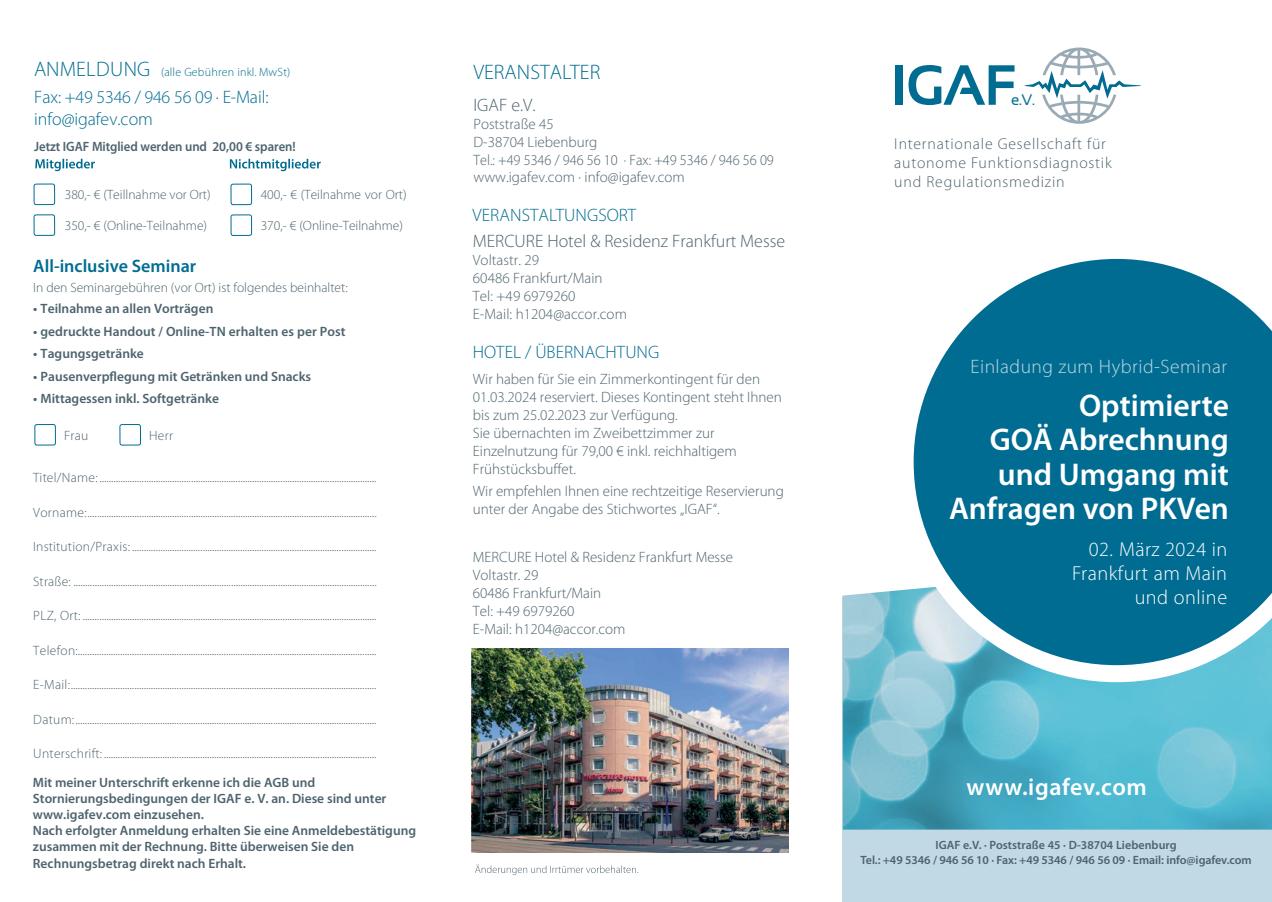
<style>
.page{position:relative;width:1272px;height:902px;background:#fff}
.page>*{position:absolute;margin:0;border:0;box-sizing:border-box;transform-origin:0 0}
.t1{font:700 56.55px "Sansation";color:#006c91}
.t2{font:600 31.5px/34.5px "Myriad Pro";color:#fff;text-align:right}
.t3{font:600 24px "Myriad Pro";letter-spacing:.025em;color:#fff}
.t4{font:300 21px "Myriad Pro";color:#006c91}
.t5{font:300 20.25px/24.3px "Myriad Pro";letter-spacing:.025em;color:#fff;text-align:right}
.t6{font:300 19.5px "Myriad Pro";letter-spacing:.025em;color:#c1d9e5}
.t7{font:300 18px/21.6px "Myriad Pro";color:#006c91}
.t8{font:300 18px "Myriad Pro";color:#4d636e}
.t9{font:600 18px "Myriad Pro";color:#006c91}
.t10{font:300 15.75px/18.9px "Myriad Pro";letter-spacing:.05em;color:#4d636e}
.t11{font:15.15px "Sansation";color:#006c91}
.t12{font:300 15px/18px "Myriad Pro";color:#4d636e}
.t13{font:300 13.5px "Myriad Pro";color:#4d636e}
.t14{font:300 13.5px "Myriad Pro";letter-spacing:.02em;color:#4d636e}
.t15{font:600 13.5px/16.2px "Myriad Pro";color:#4d636e}
.t16{font:600 13.5px "Myriad Pro";color:#4d636e;scale:.95 1}
.t17{font:600 12px/14.4px "Myriad Pro";letter-spacing:-.005em;color:#4d636e;text-align:center}
.t18{font:300 12px "Myriad Pro";letter-spacing:.02em;color:#006c91}
.s1{font-size:21px}
</style>
<div class="page">
<svg style="left:475px;top:864px;width:163px;height:11px"></svg>
<svg style="left:35px;top:159px;width:60px;height:12px"></svg>
<svg style="left:230px;top:159px;width:91px;height:12px"></svg>
<div style="left:34px;top:424px;width:22px;height:21px;border:1px solid #006c91;border-radius:2px"></div>
<div style="left:119px;top:424px;width:22px;height:21px;border:1px solid #006c91;border-radius:2px"></div>
<div style="left:34px;top:184px;width:21px;height:21px;border:1px solid #006c91;border-radius:2px"></div>
<div style="left:231px;top:184px;width:21px;height:21px;border:1px solid #006c91;border-radius:2px"></div>
<div style="left:34px;top:214px;width:21px;height:22px;border:1px solid #006c91;border-radius:2px"></div>
<div style="left:231px;top:214px;width:21px;height:22px;border:1px solid #006c91;border-radius:2px"></div>
<div style="left:842px;top:829px;width:429px;height:72px;background:#c1d9e5"></div>
<img style="left:842px;top:606px;width:429px;height:223px">
<svg style="left:842px;top:590px;width:54px;height:16px"></svg>
<svg style="left:896px;top:258px;width:375px;height:424px"></svg>
<svg style="left:913px;top:259px;width:358px;height:406px;background:#2783a2"></svg>
<svg style="left:1024px;top:48px;width:116px;height:76px"></svg>
<img style="left:471px;top:649px;width:317px;height:203px">
<p class="t18" style="left:34px;top:65px;width:258px"><span class="s1">ANMELDUNG</span> (alle Gebühren inkl. MwSt)</p>
<h3 class="t7" style="left:34px;top:87px;width:236px">Fax: +49 5346 / 946 56 09 · E-Mail: info@igafev.com</h3>
<p class="t16" style="left:34px;top:138px;width:277px">Jetzt IGAF Mitglied werden und 20,00 € sparen!</p>
<p class="t13" style="left:65px;top:187px;width:147px">380,- € (Teillnahme vor Ort)</p>
<p class="t13" style="left:65px;top:218px;width:144px">350,- € (Online-Teilnahme)</p>
<p class="t13" style="left:261px;top:186px;width:147px">400,- € (Teilnahme vor Ort)</p>
<p class="t13" style="left:261px;top:218px;width:144px">370,- € (Online-Teilnahme)</p>
<h3 class="t9" style="left:33px;top:255px;width:164px">All-inclusive Seminar</h3>
<p class="t13" style="left:33px;top:280px;width:316px">In den Seminargebühren (vor Ort) ist folgendes beinhaltet:</p>
<p class="t15" style="left:33px;top:300px;width:181px">• Teilnahme an allen Vorträgen</p>
<p class="t15" style="left:33px;top:323px;width:314px">• gedruckte Handout / Online-TN erhalten es per Post</p>
<p class="t15" style="left:33px;top:345px;width:112px">• Tagungsgetränke</p>
<p class="t15" style="left:33px;top:368px;width:279px">• Pausenverpflegung mit Getränken und Snacks</p>
<p class="t15" style="left:33px;top:390px;width:187px">• Mittagessen inkl. Softgetränke</p>
<p class="t13" style="left:64px;top:428px;width:26px">Frau</p>
<p class="t13" style="left:149px;top:428px;width:25px">Herr</p>
<p class="t14" style="left:33px;top:470px;width:345px">Titel/Name: ......................................................................................................................</p>
<p class="t14" style="left:33px;top:505px;width:345px">Vorname:...........................................................................................................................</p>
<p class="t14" style="left:33px;top:539px;width:345px">Institution/Praxis: ........................................................................................................</p>
<p class="t13" style="left:33px;top:574px;width:345px">Straße: .................................................................................................................................</p>
<p class="t13" style="left:33px;top:608px;width:345px">PLZ, Ort: .............................................................................................................................</p>
<p class="t14" style="left:33px;top:643px;width:344px">Telefon:...............................................................................................................................</p>
<p class="t13" style="left:33px;top:677px;width:344px">E-Mail:..................................................................................................................................</p>
<p class="t13" style="left:33px;top:712px;width:344px">Datum:................................................................................................................................</p>
<p class="t14" style="left:33px;top:746px;width:344px">Unterschrift: ....................................................................................................................</p>
<p class="t15" style="left:33px;top:774px;width:385px">Mit meiner Unterschrift erkenne ich die AGB und Stornierungsbedingungen der IGAF e. V. an. Diese sind unter www.igafev.com einzusehen.<br>Nach erfolgter Anmeldung erhalten Sie eine Anmeldebestätigung zusammen mit der Rechnung. Bitte überweisen Sie den Rechnungsbetrag direkt nach Erhalt.</p>
<h3 class="t4" style="left:473px;top:61px;width:128px">VERANSTALTER</h3>
<h3 class="t8" style="left:473px;top:95px;width:63px">IGAF e.V.</h3>
<p class="t12" style="left:473px;top:116px;width:302px">Poststraße 45<br>D-38704 Liebenburg<br>Tel.: +49 5346 / 946 56 10 · Fax: +49 5346 / 946 56 09 www.igafev.com · info@igafev.com</p>
<h3 class="t7" style="left:472px;top:204px;width:165px">VERANSTALTUNGSORT</h3>
<h3 class="t8" style="left:473px;top:231px;width:314px">MERCURE Hotel &amp; Residenz Frankfurt Messe</h3>
<p class="t12" style="left:473px;top:251px;width:156px">Voltastr. 29<br>60486 Frankfurt/Main<br>Tel: +49 6979260<br>E-Mail: h1204@accor.com</p>
<h3 class="t7" style="left:473px;top:341px;width:188px">HOTEL / ÜBERNACHTUNG</h3>
<p class="t12" style="left:473px;top:370px;width:310px">Wir haben für Sie ein Zimmerkontingent für den 01.03.2024 reserviert. Dieses Kontingent steht Ihnen bis zum 25.02.2023 zur Verfügung.<br>Sie übernachten im Zweibettzimmer zur Einzelnutzung für 79,00 € inkl. reichhaltigem Frühstücksbuffet.</p>
<p class="t12" style="left:473px;top:482px;width:312px">Wir empfehlen Ihnen eine rechtzeitige Reservierung unter der Angabe des Stichwortes „IGAF“.</p>
<p class="t12" style="left:473px;top:548px;width:262px">MERCURE Hotel &amp; Residenz Frankfurt Messe<br>Voltastr. 29<br>60486 Frankfurt/Main<br>Tel: +49 6979260<br>E-Mail: h1204@accor.com</p>
<h1 class="t1" style="left:891px;top:53px;width:128px">IGAF</h1>
<p class="t11" style="left:1011px;top:91px;width:25px">e.V.</p>
<p class="t10" style="left:894px;top:134px;width:219px">Internationale Gesellschaft für autonome Funktionsdiagnostik und Regulationsmedizin</p>
<h3 class="t6" style="left:970px;top:355px;width:258px">Einladung zum Hybrid-Seminar</h3>
<h2 class="t2" style="left:949px;top:388px;width:281px">Optimierte<br>GOÄ Abrechnung und Umgang mit<br>Anfragen von PKVen</h2>
<h3 class="t5" style="left:1071px;top:536px;width:157px">02. März 2024 in<br>Frankfurt am Main und online</h3>
<h3 class="t3" style="left:966px;top:773px;width:182px">www.igafev.com</h3>
<p class="t17" style="left:860px;top:838px;width:392px">IGAF e.V. · Poststraße 45 · D-38704 Liebenburg<br>Tel.: +49 5346 / 946 56 10 · Fax: +49 5346 / 946 56 09 · Email: info@igafev.com</p>
</div>
